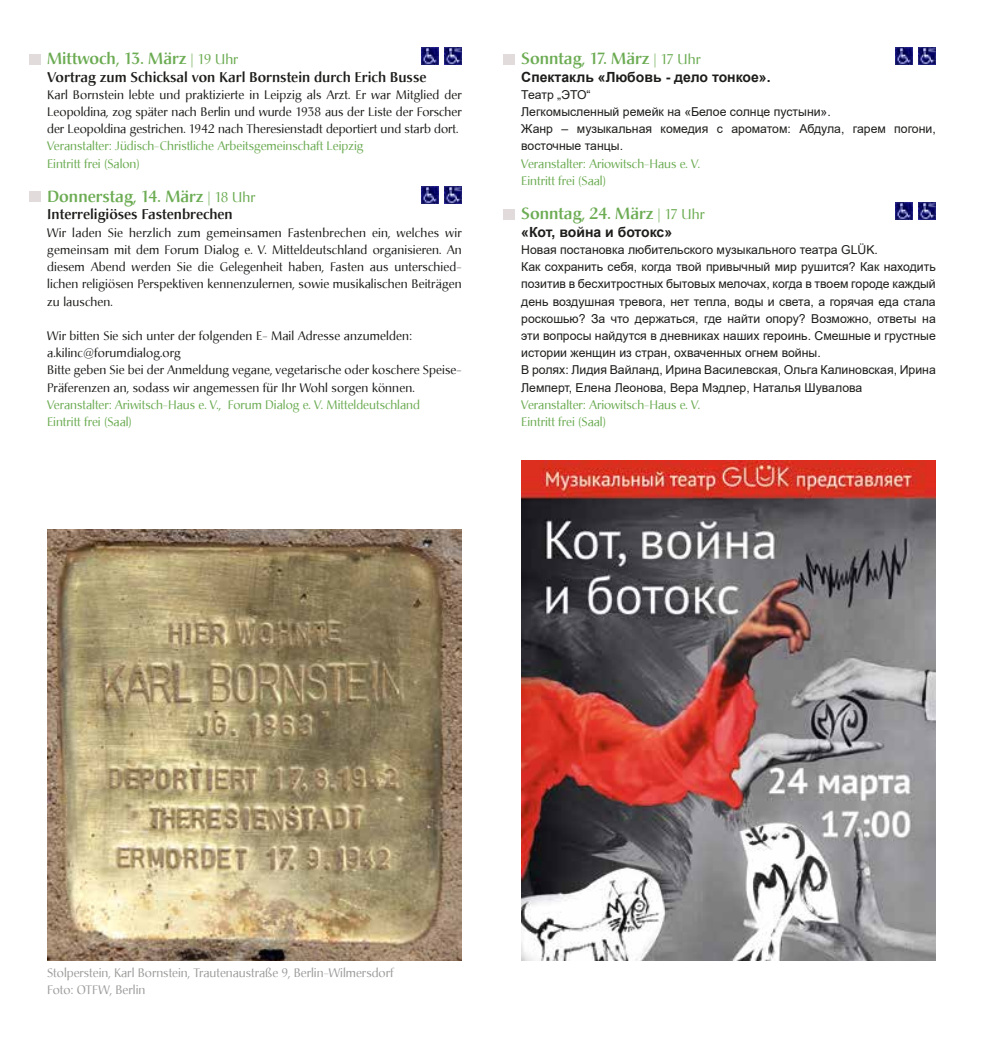
<style>
.page{position:relative;width:983px;height:1042px;background:#fff}
.page>*{position:absolute;margin:0;border:0;box-sizing:border-box;transform-origin:0 0}
.t1{font:500 16.1px "Christiana";color:#6cac53}
.t2{font:500 14px "Christiana";color:#1d1d1b}
.t3{font:700 14px "Arial";color:#1d1d1b}
.t4{font:12.25px/17.2px "Christiana";letter-spacing:.01em;color:#1d1d1b;text-align:justify}
.t5{font:12.25px/17.2px "Arial";color:#1d1d1b}
.t6{font:12.25px/17.2px "Christiana";color:#6cac53}
.t7{font:12.25px/17.2px "Christiana";color:#9d9d9c}
.s1{font-weight:400;font-size:14px}
</style>
<div class="page">
<div style="left:30px;top:54px;width:11px;height:10px;background:#e1dcdb"></div>
<div style="left:30px;top:192px;width:11px;height:10px;background:#e1dcdb"></div>
<div style="left:503px;top:54px;width:11px;height:10px;background:#e1dcdb"></div>
<div style="left:503px;top:209px;width:11px;height:10px;background:#e1dcdb"></div>
<img style="left:421px;top:47px;width:17px;height:17px">
<img style="left:444px;top:47px;width:17px;height:17px">
<img style="left:895px;top:47px;width:17px;height:17px">
<img style="left:918px;top:47px;width:17px;height:17px">
<img style="left:421px;top:186px;width:17px;height:17px">
<img style="left:444px;top:186px;width:17px;height:17px">
<img style="left:895px;top:202px;width:17px;height:17px">
<img style="left:918px;top:202px;width:17px;height:17px">
<img style="left:521px;top:460px;width:414px;height:500px">
<img style="left:47px;top:529px;width:415px;height:431px">
<h1 class="t1" style="left:47px;top:49px;width:192px">Mittwoch, 13. März <span class="s1">| 19 Uhr</span></h1>
<p class="t2" style="left:47px;top:68px;width:380px">Vortrag zum Schicksal von Karl Bornstein durch Erich Busse</p>
<p class="t4" style="left:47px;top:86px;width:416px">Karl Bornstein lebte und praktizierte in Leipzig als Arzt. Er war Mitglied der Leopoldina, zog später nach Berlin und wurde 1938 aus der Liste der Forscher der Leopoldina gestrichen. 1942 nach Theresienstadt deportiert und starb dort.</p>
<p class="t6" style="left:47px;top:138px;width:318px">Veranstalter: Jüdisch-Christliche Arbeitsgemeinschaft Leipzig<br>Eintritt frei (Salon)</p>
<h1 class="t1" style="left:47px;top:186px;width:210px">Donnerstag, 14. März <span class="s1">| 18 Uhr</span></h1>
<p class="t2" style="left:47px;top:206px;width:187px">Interreligiöses Fastenbrechen</p>
<p class="t4" style="left:47px;top:224px;width:416px">Wir laden Sie herzlich zum gemeinsamen Fastenbrechen ein, welches wir gemeinsam mit dem Forum Dialog e. V. Mitteldeutschland organisieren. An diesem Abend werden Sie die Gelegenheit haben, Fasten aus unterschied&shy;lichen religiösen Perspektiven kennenzulernen, sowie musikalischen Beiträgen zu lauschen.</p>
<p class="t4" style="left:47px;top:327px;width:416px;text-align:left">Wir bitten Sie sich unter der folgenden E- Mail Adresse anzumelden: a.kilinc@forumdialog.org<br>Bitte geben Sie bei der Anmeldung vegane, vegetarische oder koschere Speise-Präferenzen an, sodass wir angemessen für Ihr Wohl sorgen können.</p>
<p class="t6" style="left:47px;top:396px;width:374px">Veranstalter: Ariwitsch-Haus e. V., Forum Dialog e. V. Mitteldeutschland<br>Eintritt frei (Saal)</p>
<h1 class="t1" style="left:521px;top:49px;width:181px">Sonntag, 17. März <span class="s1">| 17 Uhr</span></h1>
<p class="t3" style="left:521px;top:67px;width:251px">Спектакль «Любовь - дело тонкое».</p>
<p class="t5" style="left:521px;top:86px;width:416px">Театр „ЭТО“<br>Легкомысленный ремейк на «Белое солнце пустыни».<br>Жанр – музыкальная комедия с ароматом: Абдула, гарем погони, восточные танцы.</p>
<p class="t6" style="left:521px;top:155px;width:180px">Veranstalter: Ariowitsch-Haus e. V.<br>Eintritt frei (Saal)</p>
<h1 class="t1" style="left:521px;top:204px;width:185px">Sonntag, 24. März <span class="s1">| 17 Uhr</span></h1>
<p class="t3" style="left:521px;top:222px;width:152px">«Кот, война и ботокс»</p>
<p class="t5" style="left:521px;top:241px;width:416px">Новая постановка любительского музыкального театра GLÜK.<br>Как сохранить себя, когда твой привычный мир рушится? Как находить позитив в бесхитростных бытовых мелочах, когда в твоем городе каждый день воздушная тревога, нет тепла, воды и света, а горячая еда стала роскошью? За что держаться, где найти опору? Возможно, ответы на эти вопросы найдутся в дневниках наших героинь. Смешные и грустные истории женщин из стран, охваченных огнем войны.<br>В ролях: Лидия Вайланд, Ирина Василевская, Ольга Калиновская, Ирина Лемперт, Елена Леонова, Вера Мэдлер, Наталья Шувалова</p>
<p class="t6" style="left:521px;top:396px;width:180px">Veranstalter: Ariowitsch-Haus e. V.<br>Eintritt frei (Saal)</p>
<p class="t7" style="left:47px;top:964px;width:348px">Stolperstein, Karl Bornstein, Trautenaustraße 9, Berlin-Wilmersdorf<br>Foto: OTFW, Berlin</p>
</div>
